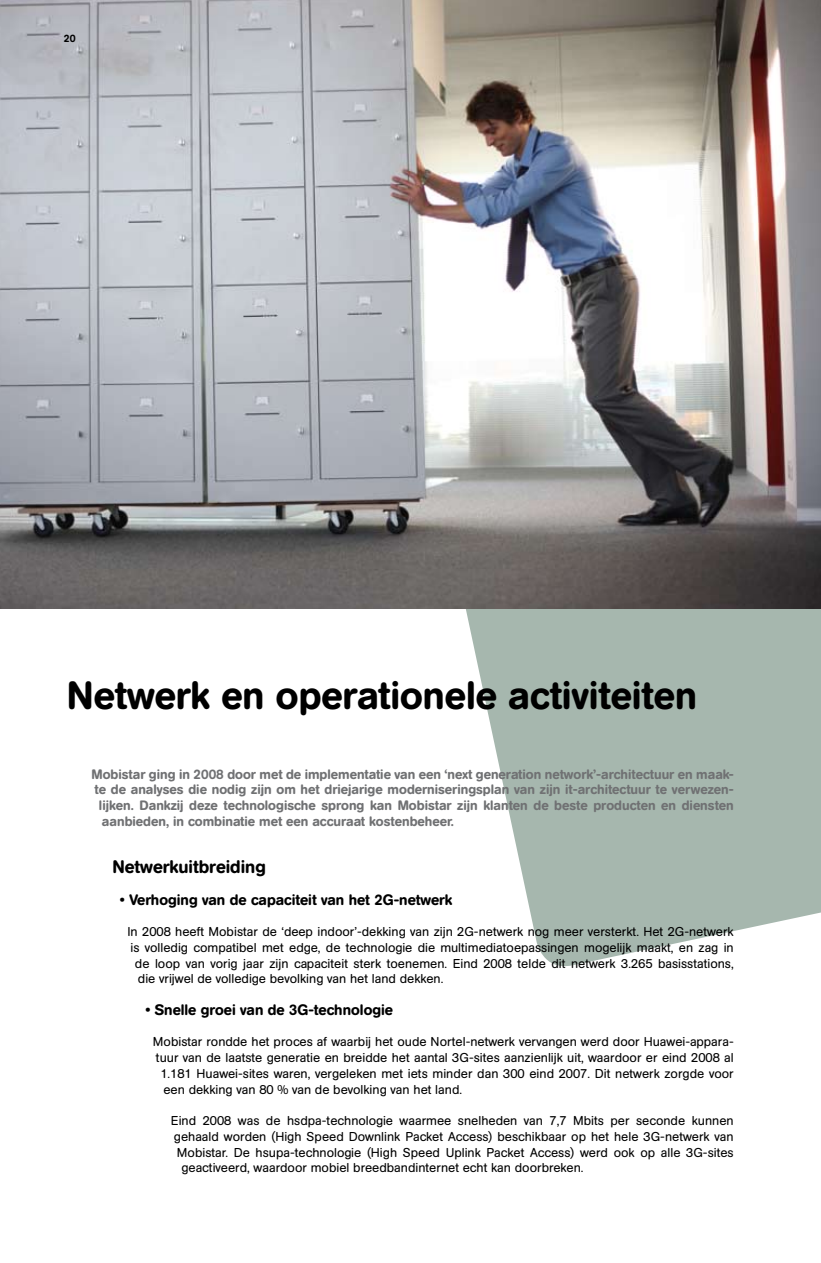
<style>
.page{position:relative;width:821px;height:1263px;background:#fff}
.page>*{position:absolute;margin:0;border:0;box-sizing:border-box;transform-origin:0 0}
.t1{font:500 39px "Mobistar";color:#000}
.t2{font:500 18px "Mobistar";color:#000}
.t3{font:500 15px "Mobistar";color:#000}
.t4{font:500 13.5px "Mobistar";color:#707173}
.t5{font:12.75px "Mobistar";color:#000}
.t6{font:500 10.5px "Mobistar";color:#000}
</style>
<div class="page">
<svg style="left:451px;top:608px;width:370px;height:359px;fill:#a6b7ae"></svg>
<img style="left:0;top:0;width:821px;height:608px">
<p class="t6" style="left:64px;top:32px;width:13px">20</p>
<h1 class="t1" style="left:67px;top:672px;width:631px">Netwerk en operationele activiteiten</h1>
<p class="t4" style="left:91px;top:766px;width:644px">Mobistar ging in 2008 door met de implementatie van een ‘next generation network’-architectuur en maak-</p>
<p class="t4" style="left:94px;top:782px;width:640px">te de analyses die nodig zijn om het driejarige moderniseringsplan van zijn it-architectuur te verwezen-</p>
<p class="t4" style="left:99px;top:797px;width:636px">lijken. Dankzij deze technologische sprong kan Mobistar zijn klanten de beste producten en diensten</p>
<p class="t4" style="left:102px;top:813px;width:353px">aanbieden, in combinatie met een accuraat kostenbeheer.</p>
<h2 class="t2" style="left:112px;top:856px;width:155px">Netwerkuitbreiding</h2>
<p class="t3" style="left:120px;top:891px;width:334px">• Verhoging van de capaciteit van het 2G-netwerk</p>
<p class="t5" style="left:127px;top:924px;width:608px">In 2008 heeft Mobistar de ‘deep indoor’-dekking van zijn 2G-netwerk nog meer versterkt. Het 2G-netwerk</p>
<p class="t5" style="left:130px;top:940px;width:605px">is volledig compatibel met edge, de technologie die multimediatoepassingen mogelijk maakt, en zag in</p>
<p class="t5" style="left:135px;top:956px;width:600px">de loop van vorig jaar zijn capaciteit sterk toenemen. Eind 2008 telde dit netwerk 3.265 basisstations,</p>
<p class="t5" style="left:138px;top:972px;width:307px">die vrijwel de volledige bevolking van het land dekken.</p>
<p class="t3" style="left:145px;top:1001px;width:249px">• Snelle groei van de 3G-technologie</p>
<p class="t5" style="left:153px;top:1035px;width:582px">Mobistar rondde het proces af waarbij het oude Nortel-netwerk vervangen werd door Huawei-appara-</p>
<p class="t5" style="left:156px;top:1050px;width:579px">tuur van de laatste generatie en breidde het aantal 3G-sites aanzienlijk uit, waardoor er eind 2008 al</p>
<p class="t5" style="left:160px;top:1066px;width:574px">1.181 Huawei-sites waren, vergeleken met iets minder dan 300 eind 2007. Dit netwerk zorgde voor</p>
<p class="t5" style="left:163px;top:1082px;width:300px">een dekking van 80 % van de bevolking van het land.</p>
<p class="t5" style="left:171px;top:1113px;width:564px">Eind 2008 was de hsdpa-technologie waarmee snelheden van 7,7 Mbits per seconde kunnen</p>
<p class="t5" style="left:174px;top:1129px;width:561px">gehaald worden (High Speed Downlink Packet Access) beschikbaar op het hele 3G-netwerk van</p>
<p class="t5" style="left:177px;top:1145px;width:558px">Mobistar. De hsupa-technologie (High Speed Uplink Packet Access) werd ook op alle 3G-sites</p>
<p class="t5" style="left:181px;top:1161px;width:403px">geactiveerd, waardoor mobiel breedbandinternet echt kan doorbreken.</p>
</div>
